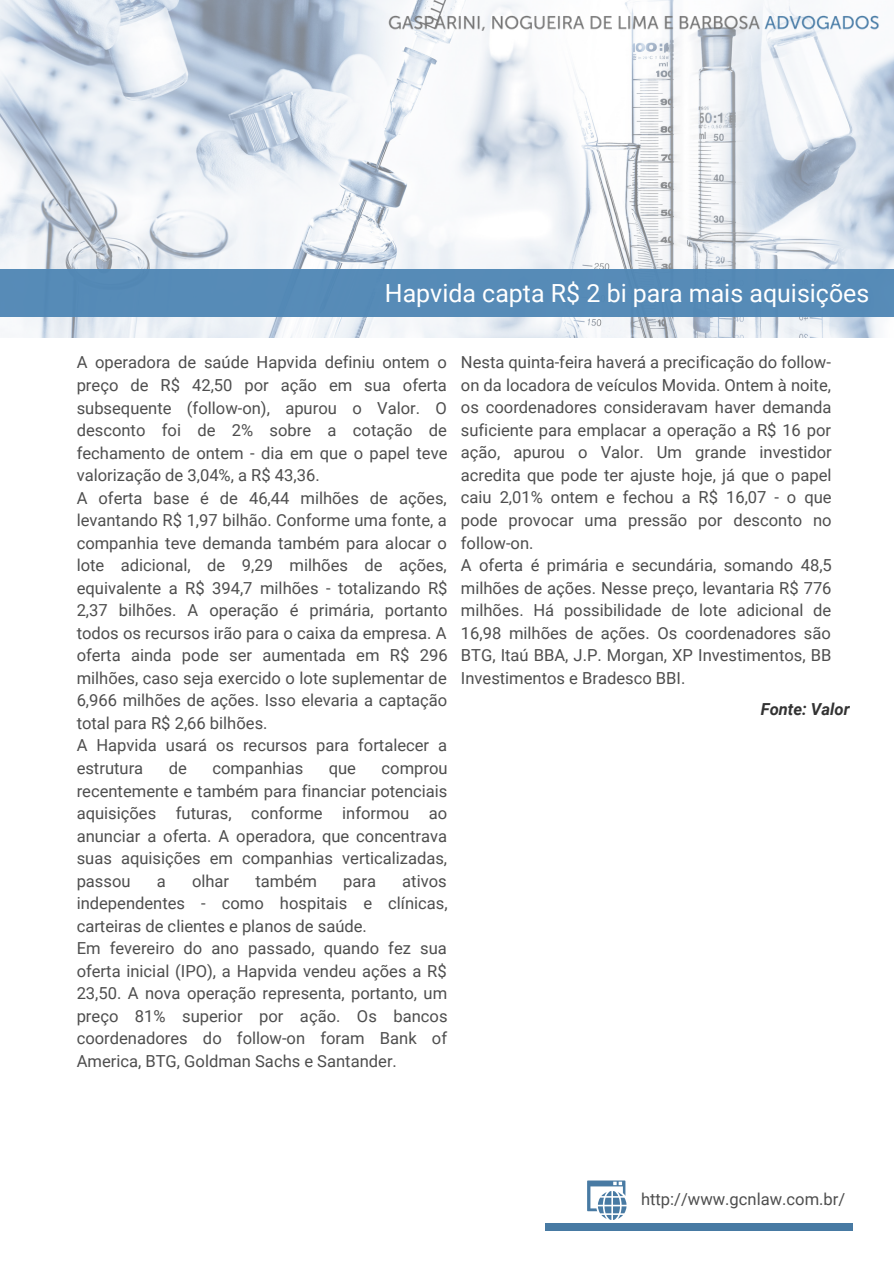
<style>
.page{position:relative;width:894px;height:1264px;background:#fff}
.page>*{position:absolute;margin:0;border:0;box-sizing:border-box;transform-origin:0 0}
.t1{font:24.9px "Roboto";color:#fff}
.t2{font:16.5px/22.5px "Roboto";color:#4e4e4e}
.t3{font:italic 700 16.5px "Roboto";color:#333}
</style>
<div class="page">
<img style="left:0;top:0;width:893px;height:338px">
<div style="left:0;top:270px;width:893px;height:46px;background:#5087b5"></div>
<div style="left:545px;top:1223px;width:307px;height:8px;background:#487aa3"></div>
<svg style="left:587px;top:1180px;width:39px;height:39px"></svg>
<img style="left:385px;top:0;width:498px;height:47px">
<h1 class="t1" style="left:385px;top:279px;width:486px">Hapvida capta R$ 2 bi para mais aquisições</h1>
<p class="t2" style="left:77px;top:351px;width:372px">A operadora de saúde Hapvida definiu ontem o preço de R$ 42,50 por ação em sua oferta subsequente (follow-on), apurou o Valor. O desconto foi de 2% sobre a cotação de fechamento de ontem - dia em que o papel teve valorização de 3,04%, a R$ 43,36.<br>A oferta base é de 46,44 milhões de ações, levantando R$ 1,97 bilhão. Conforme uma fonte, a companhia teve demanda também para alocar o lote adicional, de 9,29 milhões de ações, equivalente a R$ 394,7 milhões - totalizando R$ 2,37 bilhões. A operação é primária, portanto todos os recursos irão para o caixa da empresa. A oferta ainda pode ser aumentada em R$ 296 milhões, caso seja exercido o lote suplementar de 6,966 milhões de ações. Isso elevaria a captação total para R$ 2,66 bilhões.<br>A Hapvida usará os recursos para fortalecer a estrutura</p>
<p class="t2" style="left:169px;top:757px;width:20px">de</p>
<p class="t2" style="left:212px;top:757px;width:92px">companhias</p>
<p class="t2" style="left:328px;top:757px;width:29px">que</p>
<p class="t2" style="left:77px;top:757px;width:372px;text-align:justify;text-indent:305px">comprou recentemente e também para financiar potenciais aquisições futuras, conforme informou ao anunciar a oferta. A operadora, que concentrava suas aquisições em companhias verticalizadas, passou</p>
<p class="t2" style="left:157px;top:869px;width:10px">a</p>
<p class="t2" style="left:192px;top:869px;width:39px">olhar</p>
<p class="t2" style="left:255px;top:869px;width:63px">também</p>
<p class="t2" style="left:343px;top:869px;width:34px">para</p>
<p class="t2" style="left:77px;top:869px;width:372px;text-indent:325px">ativos independentes - como hospitais e clínicas, carteiras de clientes e planos de saúde.<br>Em fevereiro do ano passado, quando fez sua oferta inicial (IPO), a Hapvida vendeu ações a R$ 23,50. A nova operação representa, portanto, um preço 81% superior por ação. Os bancos coordenadores do follow-on foram Bank of America, BTG, Goldman Sachs e Santander.</p>
<p class="t2" style="left:461px;top:351px;width:372px">Nesta quinta-feira haverá a precificação do follow&shy;on da locadora de veículos Movida. Ontem à noite, os coordenadores consideravam haver demanda suficiente para emplacar a operação a R$ 16 por ação, apurou o Valor. Um grande investidor acredita que pode ter ajuste hoje, já que o papel caiu 2,01% ontem e fechou a R$ 16,07 - o que pode provocar uma pressão por desconto no follow-on.<br>A oferta é primária e secundária, somando 48,5 milhões de ações. Nesse preço, levantaria R$ 776 milhões. Há possibilidade de lote adicional de 16,98 milhões de ações. Os coordenadores são BTG, Itaú BBA, J.P. Morgan, XP Investimentos, BB Investimentos e Bradesco BBI.</p>
<p class="t3" style="left:760px;top:700px;width:90px">Fonte: Valor</p>
<p class="t2" style="left:640px;top:1188px;width:206px">http://www.gcnlaw.com.br/</p>
</div>
